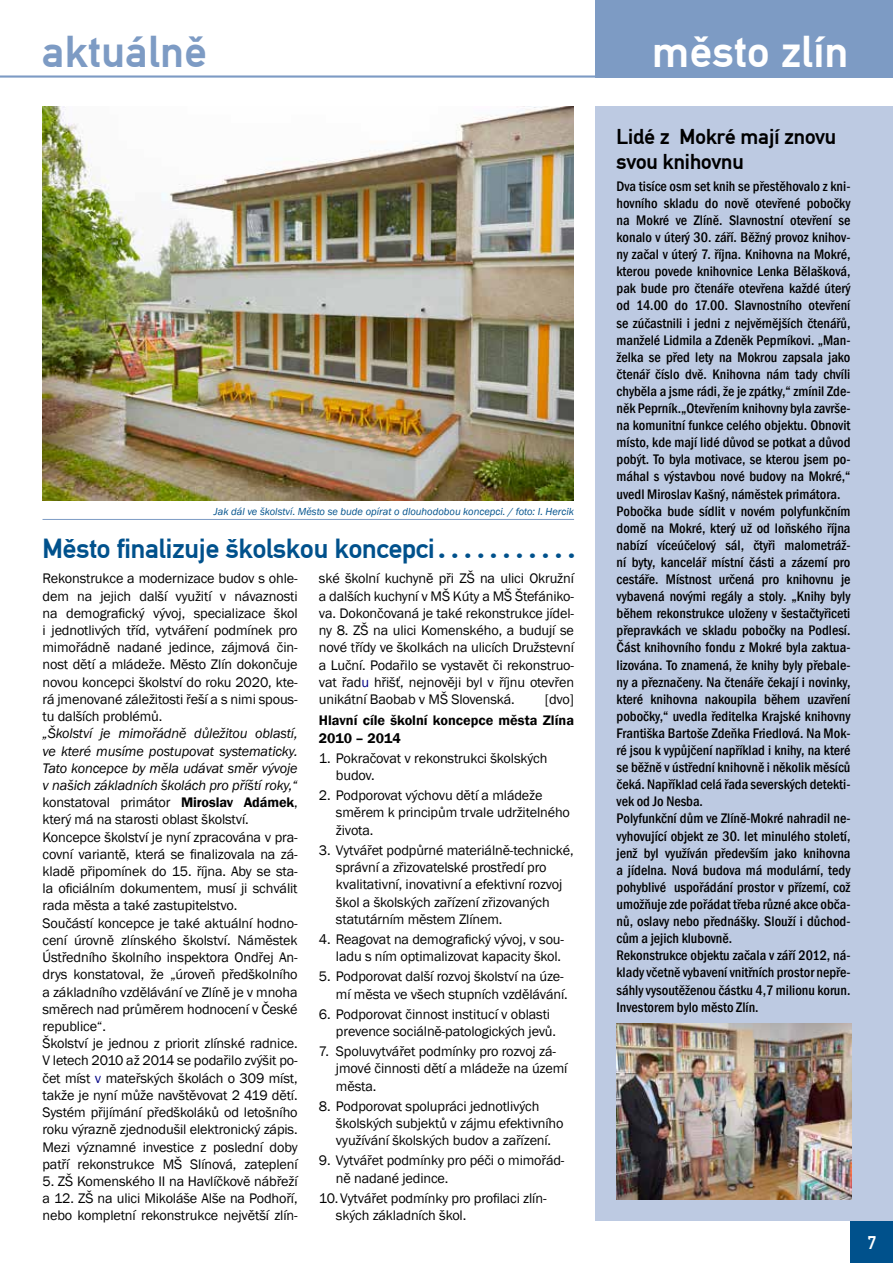
<style>
.page{position:relative;width:893px;height:1263px;background:#fff}
.page>*{position:absolute;margin:0;border:0;box-sizing:border-box;transform-origin:0 0}
.t1{font:43.5px "Norma Zlin Hxx CE Bold";letter-spacing:.02em;color:#fff}
.t2{font:43.5px "Norma Zlin Hxx CE Bold";letter-spacing:.02em;color:#7d9bc4}
.t3{font:27px "Norma Zlin Hxx CE Bold";color:#00518c}
.t4{font:21px/25.2px "Norma Zlin Hxx CE Bold";color:#000}
.t5{font:18px "Norma Zlin Hxx CE";color:#fff}
.t6{font:500 condensed 14.25px/17.1px "Franklin Gothic";color:#000}
.t7{font:14.25px/17.2px "MMZ text Book Regular";letter-spacing:-.01em;color:#000;text-align:justify}
.t8{font:14.25px/17.2px "Franklin Gothic";letter-spacing:-.01em;color:#000}
.t9{font:14.25px/17.2px "MMZ text Book Italic";letter-spacing:-.01em;color:#000;text-align:justify}
.t10{font:600 14.25px/17.2px "Franklin Gothic";color:#000}
.t11{font:italic 10.5px "Franklin Gothic";color:#00518c}
.s1{font-family:"MMZ text Book Bold"}
.s2{color:#000084}
</style>
<div class="page">
<hr style="left:0;top:75px;width:893px;height:3px;background:#7d9bc4">
<div style="left:850px;top:1220px;width:43px;height:43px;background:#00518c"></div>
<div style="left:595px;top:0;width:298px;height:78px;background:#7d9bc4"></div>
<div style="left:595px;top:106px;width:298px;height:1114px;background:#bdcae2"></div>
<img style="left:43px;top:106px;width:531px;height:394px">
<hr style="left:43px;top:519px;width:531px;height:1px;background:#7d9bc4">
<img style="left:617px;top:1023px;width:234px;height:176px">
<h1 class="t2" style="left:43px;top:27px;width:165px">aktuálně</h1>
<h1 class="t1" style="left:652px;top:27px;width:198px">město zlín</h1>
<p class="t11" style="left:214px;top:505px;width:362px">Jak dál ve školství. Město se bude opírat o dlouhodobou koncepci. / foto: I. Hercik</p>
<h2 class="t3" style="left:43px;top:533px;width:394px">Město finalizuje školskou koncepci</h2>
<p class="t7" style="left:43px;top:570px;width:257px">Rekonstrukce a modernizace budov s ohle&shy;dem na jejich další využití v návaznosti na demografický vývoj, specializace škol i jednotlivých tříd, vytváření podmínek pro mimořádně nadané jedince, zájmová čin&shy;nost dětí a mládeže. Město Zlín dokončuje novou koncepci školství do roku 2020, kte&shy;rá jmenované záležitosti řeší a s nimi spous&shy;tu dalších problémů.</p>
<p class="t9" style="left:43px;top:725px;width:257px">„Školství je mimořádně důležitou oblastí, ve které musíme postupovat systematicky.<br>Tato koncepce by měla udávat směr vývoje v našich základních školách pro příští roky,“</p>
<p class="t7" style="left:43px;top:794px;width:257px;text-align:left">konstatoval primátor <span class="s1">Miroslav Adámek</span>, který má na starosti oblast školství.<br>Koncepce školství je nyní zpracována v pra&shy;covní variantě, která se finalizovala na zá&shy;kladě připomínek do 15. října. Aby se sta&shy;la oficiálním dokumentem, musí ji schválit rada města a také zastupitelstvo.<br>Součástí koncepce je také aktuální hodno&shy;cení úrovně zlínského školství. Náměstek Ústředního školního inspektora Ondřej An&shy;drys konstatoval, že „úroveň předškolního a základního vzdělávání ve Zlíně je v mnoha směrech nad průměrem hodnocení v České republice“.<br>Školství je jednou z priorit zlínské radnice.<br>V letech 2010 až 2014 se podařilo zvýšit po&shy;čet míst <span class="s2">v</span> mateřských školách o 309 míst, takže je nyní může navštěvovat 2 419 dětí.<br>Systém přijímání předškoláků od letošního roku výrazně zjednodušil elektronický zápis.<br>Mezi významné investice z poslední doby patří rekonstrukce MŠ Slínová, zateplení</p>
<p class="t7" style="left:43px;top:1173px;width:257px">5. ZŠ Komenského II na Havlíčkově nábřeží a 12. ZŠ na ulici Mikoláše Alše na Podhoří, nebo kompletní rekonstrukce největší zlín-</p>
<p class="t7" style="left:319px;top:570px;width:257px">ské školní kuchyně při ZŠ na ulici Okružní a dalších kuchyní v MŠ Kúty a MŠ Štefániko&shy;va. Dokončovaná je také rekonstrukce jídel&shy;ny 8. ZŠ na ulici Komenského, a budují se nové třídy ve školkách na ulicích Družstevní a Luční. Podařilo se vystavět či rekonstruo&shy;vat řad<span class="s2">u</span> hřišť, nejnověji byl v říjnu otevřen unikátní Baobab v MŠ Slovenská.</p>
<p class="t7" style="left:545px;top:691px;width:31px">[dvo]</p>
<p class="t10" style="left:319px;top:712px;width:257px">Hlavní cíle školní koncepce města Zlína<br>2010 – 2014</p>
<p class="t8" style="left:336px;top:750px;width:213px;text-indent:-17px">1. Pokračovat v rekonstrukci školských budov.</p>
<p class="t8" style="left:336px;top:787px;width:236px;text-indent:-17px">2. Podporovat výchovu dětí a mládeže směrem k principům trvale udržitelného života.</p>
<p class="t8" style="left:336px;top:842px;width:239px;text-indent:-17px">3. Vytvářet podpůrné materiálně-technické, správní a zřizovatelské prostředí pro kvalitativní, inovativní a efektivní rozvoj škol a školských zařízení zřizovaných statutárním městem Zlínem.</p>
<p class="t8" style="left:319px;top:931px;width:247px;text-align:right">4. Reagovat na demografický vývoj, v sou&shy;ladu s ním optimalizovat kapacity škol.</p>
<p class="t8" style="left:319px;top:968px;width:250px;text-align:right">5. Podporovat další rozvoj školství na úze&shy;mí města ve všech stupních vzdělávání.</p>
<p class="t8" style="left:336px;top:1006px;width:222px;text-indent:-17px">6. Podporovat činnost institucí v oblasti prevence sociálně-patologických jevů.</p>
<p class="t8" style="left:336px;top:1043px;width:233px;text-indent:-17px">7. Spoluvytvářet podmínky pro rozvoj zá&shy;jmové činnosti dětí a mládeže na území města.</p>
<p class="t8" style="left:336px;top:1098px;width:229px;text-indent:-17px">8. Podporovat spolupráci jednotlivých školských subjektů v zájmu efektivního využívání školských budov a zařízení.</p>
<p class="t8" style="left:336px;top:1152px;width:230px;text-indent:-17px">9. Vytvářet podmínky pro péči o mimořád&shy;ně nadané jedince.</p>
<p class="t8" style="left:336px;top:1190px;width:212px;text-indent:-17px">10.Vytvářet podmínky pro profilaci zlín&shy;ských základních škol.</p>
<h3 class="t4" style="left:617px;top:124px;width:221px">Lidé z Mokré mají znovu svou knihovnu</h3>
<p class="t6" style="left:617px;top:177px;width:235px">Dva tisíce osm set knih se přestěhovalo z kni&shy;hovního skladu do nově otevřené pobočky na Mokré ve Zlíně. Slavnostní otevření se konalo v úterý 30. září. Běžný provoz knihov&shy;ny začal v úterý 7. října. Knihovna na Mokré, kterou povede knihovnice Lenka Bělašková, pak bude pro čtenáře otevřena každé úterý od 14.00 do 17.00. Slavnostního otevření se zúčastnili i jedni z nejvěrnějších čtenářů, manželé Lidmila a Zdeněk Peprníkovi. „Man&shy;želka se před lety na Mokrou zapsala jako čtenář číslo dvě. Knihovna nám tady chvíli chyběla a jsme rádi, že je zpátky,“ zmínil Zde&shy;něk Peprník.„Otevřením knihovny byla završe&shy;na komunitní funkce celého objektu. Obnovit místo, kde mají lidé důvod se potkat a důvod pobýt. To byla motivace, se kterou jsem po&shy;máhal s výstavbou nové budovy na Mokré,“ uvedl Miroslav Kašný, náměstek primátora.<br>Pobočka bude sídlit v novém polyfunkčním domě na Mokré, který už od loňského října nabízí víceúčelový sál, čtyři malometráž&shy;ní byty, kancelář místní části a zázemí pro cestáře. Místnost určená pro knihovnu je vybavená novými regály a stoly. „Knihy byly během rekonstrukce uloženy v šestačtyřiceti přepravkách ve skladu pobočky na Podlesí.<br>Část knihovního fondu z Mokré byla zaktua&shy;lizována. To znamená, že knihy byly přebale&shy;ny a přeznačeny. Na čtenáře čekají i novinky, které knihovna nakoupila během uzavření pobočky,“ uvedla ředitelka Krajské knihovny Františka Bartoše Zdeňka Friedlová. Na Mok&shy;ré jsou k vypůjčení například i knihy, na které se běžně v ústřední knihovně i několik měsíců čeká. Například celá řada severských detekti&shy;vek od Jo Nesba.<br>Polyfunkční dům ve Zlíně-Mokré nahradil ne&shy;vyhovující objekt ze 30. let minulého století, jenž byl využíván především jako knihovna a jídelna. Nová budova má modulární, tedy pohyblivé uspořádání prostor v přízemí, což umožňuje zde pořádat třeba různé akce obča&shy;nů, oslavy nebo přednášky. Slouží i důchod&shy;cům a jejich klubovně.<br>Rekonstrukce objektu začala v září 2012, ná&shy;klady včetně vybavení vnitřních prostor nepře&shy;sáhly vysoutěženou částku 4,7 milionu korun.<br>Investorem bylo město Zlín.</p>
<p class="t5" style="left:867px;top:1232px;width:10px">7</p>
</div>
